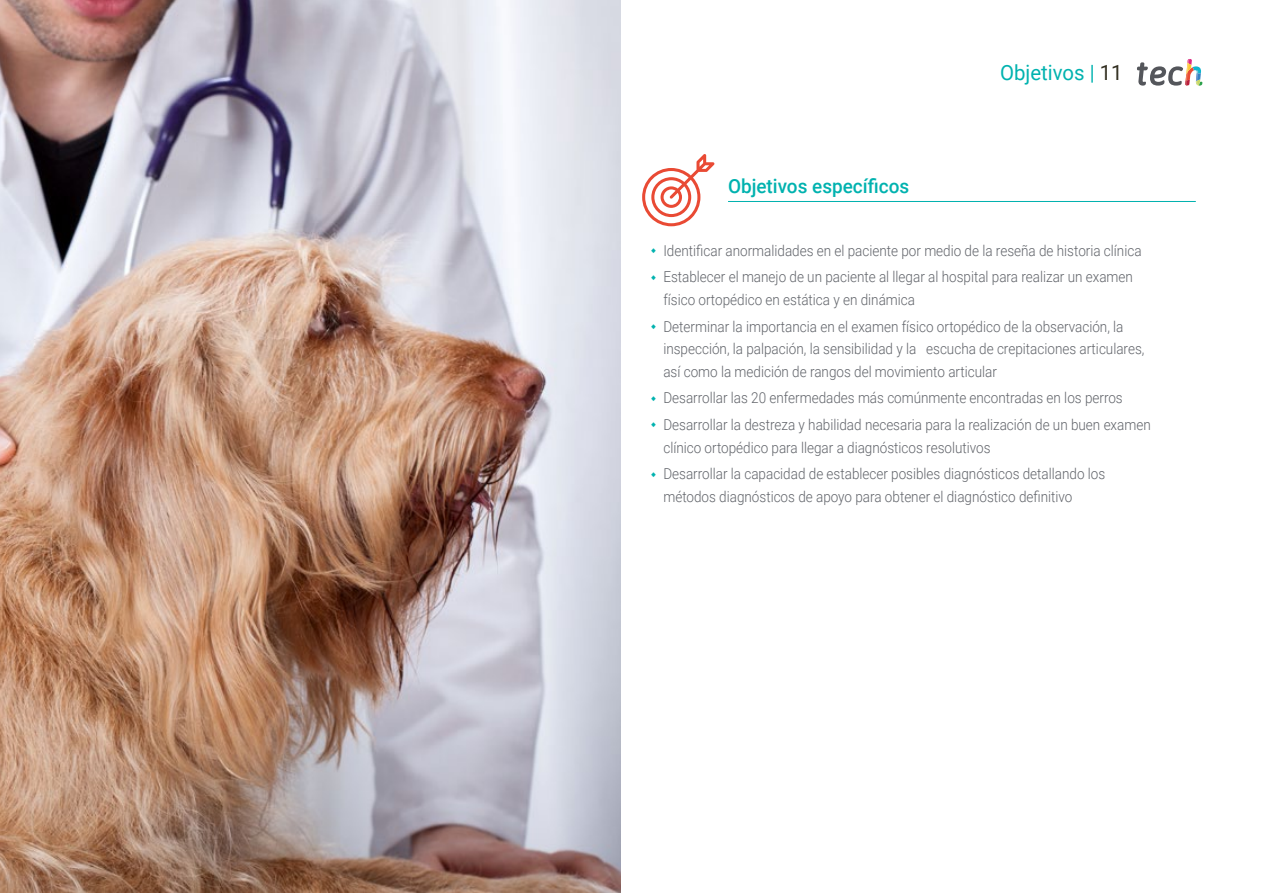
<style>
.page{position:relative;width:1263px;height:893px;background:#fff}
.page>*{position:absolute;margin:0;border:0;box-sizing:border-box;transform-origin:0 0}
.t1{font:21px "Roboto";color:#00b2af}
.t2{font:500 19.5px "Roboto";color:#00b2af}
.t3{font:300 15px/26.7px "Roboto";color:#61646a;scale:.9 1}
.s1{color:#312e20}
</style>
<div class="page">
<hr style="left:728px;top:201px;width:468px;height:1px;background:#00b2af">
<svg style="left:642px;top:154px;width:72px;height:72px"></svg>
<img style="left:0;top:0;width:621px;height:893px">
<svg style="left:1137px;top:59px;width:65px;height:27px"></svg>
<h2 class="t2" style="left:728px;top:172px;width:183px">Objetivos específicos</h2>
<h1 class="t1" style="left:1000px;top:57px;width:124px">Objetivos | <span class="s1">11</span></h1>
<p class="t3" style="left:663px;top:236px;width:533px">Identificar anormalidades en el paciente por medio de la reseña de historia clínica<br>Establecer el manejo de un paciente al llegar al hospital para realizar un examen</p>
<p class="t3" style="left:663px;top:286px;width:513px">físico ortopédico en estática y en dinámica<br>Determinar la importancia en el examen físico ortopédico de la observación, la</p>
<p class="t3" style="left:663px;top:337px;width:536px;line-height:22.5px">inspección, la palpación, la sensibilidad y la escucha de crepitaciones articulares, así como la medición de rangos del movimiento articular</p>
<p class="t3" style="left:663px;top:384px;width:543px">Desarrollar las 20 enfermedades más comúnmente encontradas en los perros<br>Desarrollar la destreza y habilidad necesaria para la realización de un buen examen</p>
<p class="t3" style="left:663px;top:433px;width:492px">clínico ortopédico para llegar a diagnósticos resolutivos<br>Desarrollar la capacidad de establecer posibles diagnósticos detallando los</p>
<p class="t3" style="left:663px;top:483px;width:456px">métodos diagnósticos de apoyo para obtener el diagnóstico definitivo</p>
</div>
